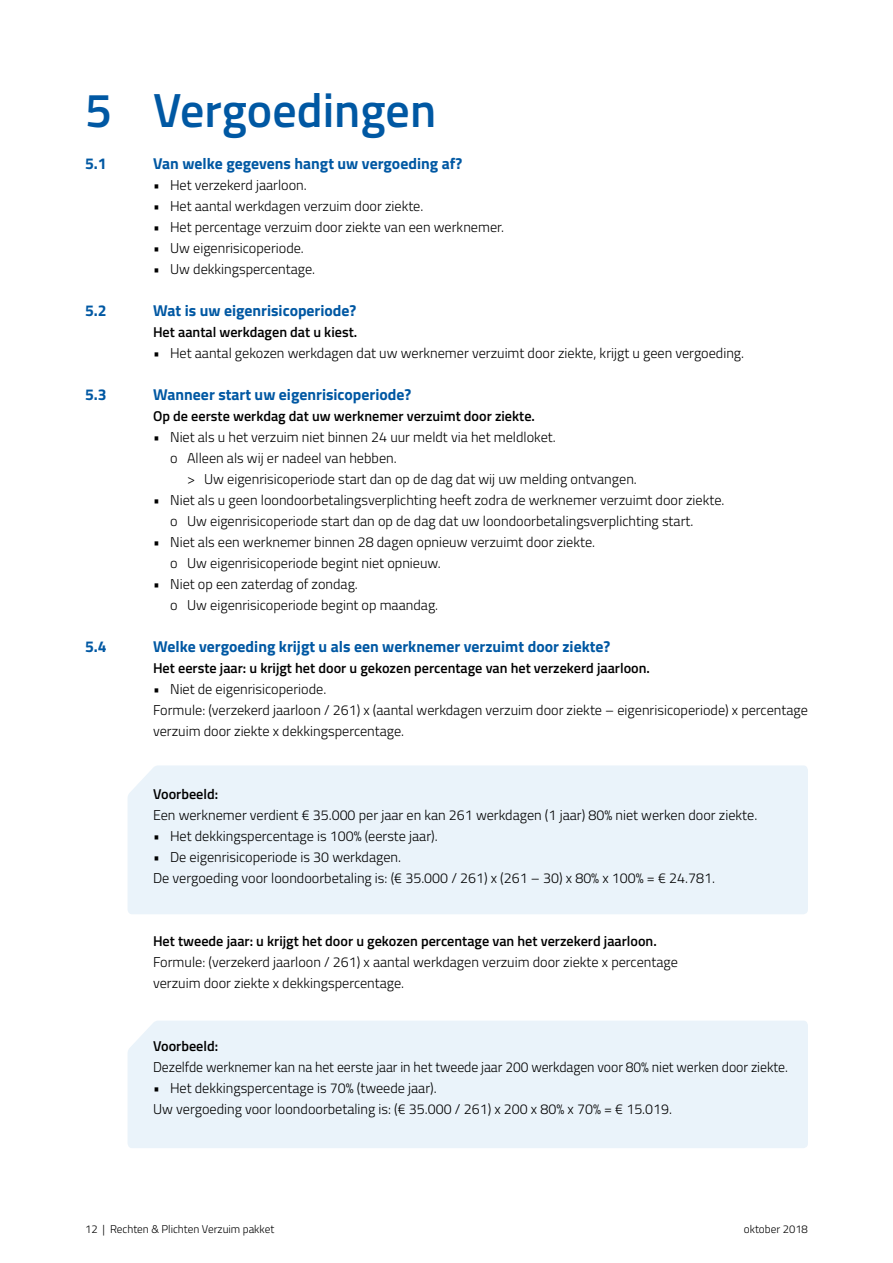
<style>
.page{position:relative;width:893px;height:1263px;background:#fff}
.page>*{position:absolute;margin:0;border:0;box-sizing:border-box;transform-origin:0 0}
.t1{font:600 48px "Titillium Web";color:#0058a3}
.t2{font:700 15.75px "Titillium Web";color:#0058a3}
.t3{font:300 14.25px/21px "Titillium Web";color:#000}
.t4{font:600 14.25px "Titillium Web";color:#000}
.t5{font:300 11.25px "Titillium Web";color:#000}
</style>
<div class="page">
<div style="left:128px;top:765px;width:680px;height:149px;background:#eaf3fa"></div>
<div style="left:128px;top:1021px;width:680px;height:127px;background:#eaf3fa"></div>
<h1 class="t1" style="left:85px;top:74px;width:353px">5 Vergoedingen</h1>
<p class="t2" style="left:85px;top:151px;width:23px">5.1</p>
<p class="t2" style="left:153px;top:151px;width:311px">Van welke gegevens hangt uw vergoeding af?</p>
<p class="t3" style="left:153px;top:174px;width:155px">• Het verzekerd jaarloon.</p>
<p class="t3" style="left:153px;top:195px;width:272px">• Het aantal werkdagen verzuim door ziekte.</p>
<p class="t3" style="left:153px;top:216px;width:353px">• Het percentage verzuim door ziekte van een werknemer.</p>
<p class="t3" style="left:153px;top:237px;width:152px">• Uw eigenrisicoperiode.</p>
<p class="t3" style="left:153px;top:258px;width:164px">• Uw dekkingspercentage.</p>
<p class="t2" style="left:85px;top:298px;width:23px">5.2</p>
<p class="t2" style="left:153px;top:298px;width:205px">Wat is uw eigenrisicoperiode?</p>
<p class="t4" style="left:153px;top:321px;width:206px">Het aantal werkdagen dat u kiest.</p>
<p class="t3" style="left:153px;top:342px;width:593px">• Het aantal gekozen werkdagen dat uw werknemer verzuimt door ziekte, krijgt u geen vergoeding.</p>
<p class="t2" style="left:85px;top:382px;width:23px">5.3</p>
<p class="t2" style="left:153px;top:382px;width:260px">Wanneer start uw eigenrisicoperiode?</p>
<p class="t4" style="left:153px;top:405px;width:383px">Op de eerste werkdag dat uw werknemer verzuimt door ziekte.</p>
<p class="t3" style="left:170px;top:426px;width:387px;text-indent:-17px">• Niet als u het verzuim niet binnen 24 uur meldt via het meldloket. o Alleen als wij er nadeel van hebben.</p>
<p class="t3" style="left:187px;top:468px;width:451px">&gt; Uw eigenrisicoperiode start dan op de dag dat wij uw melding ontvangen.</p>
<p class="t3" style="left:170px;top:489px;width:556px;text-indent:-17px">• Niet als u geen loondoorbetalingsverplichting heeft zodra de werknemer verzuimt door ziekte. o Uw eigenrisicoperiode start dan op de dag dat uw loondoorbetalingsverplichting start.</p>
<p class="t3" style="left:170px;top:531px;width:427px;text-indent:-17px">• Niet als een werknemer binnen 28 dagen opnieuw verzuimt door ziekte. o Uw eigenrisicoperiode begint niet opnieuw.</p>
<p class="t3" style="left:170px;top:573px;width:270px;text-indent:-17px">• Niet op een zaterdag of zondag.<br>o Uw eigenrisicoperiode begint op maandag.</p>
<p class="t2" style="left:85px;top:634px;width:23px">5.4</p>
<p class="t2" style="left:153px;top:634px;width:459px">Welke vergoeding krijgt u als een werknemer verzuimt door ziekte?</p>
<p class="t4" style="left:153px;top:657px;width:498px">Het eerste jaar: u krijgt het door u gekozen percentage van het verzekerd jaarloon.</p>
<p class="t3" style="left:153px;top:678px;width:656px">• Niet de eigenrisicoperiode.<br>Formule: (verzekerd jaarloon / 261) x (aantal werkdagen verzuim door ziekte – eigenrisicoperiode) x percentage verzuim door ziekte x dekkingspercentage.</p>
<p class="t4" style="left:153px;top:783px;width:67px">Voorbeeld:</p>
<p class="t3" style="left:153px;top:804px;width:606px">Een werknemer verdient € 35.000 per jaar en kan 261 werkdagen (1 jaar) 80% niet werken door ziekte.</p>
<p class="t3" style="left:153px;top:825px;width:286px">• Het dekkingspercentage is 100% (eerste jaar).</p>
<p class="t3" style="left:153px;top:846px;width:563px">• De eigenrisicoperiode is 30 werkdagen.<br>De vergoeding voor loondoorbetaling is: (€ 35.000 / 261) x (261 – 30) x 80% x 100% = € 24.781.</p>
<p class="t4" style="left:153px;top:930px;width:505px">Het tweede jaar: u krijgt het door u gekozen percentage van het verzekerd jaarloon.</p>
<p class="t3" style="left:153px;top:951px;width:526px">Formule: (verzekerd jaarloon / 261) x aantal werkdagen verzuim door ziekte x percentage verzuim door ziekte x dekkingspercentage.</p>
<p class="t4" style="left:153px;top:1035px;width:67px">Voorbeeld:</p>
<p class="t3" style="left:153px;top:1056px;width:636px">Dezelfde werknemer kan na het eerste jaar in het tweede jaar 200 werkdagen voor 80% niet werken door ziekte.</p>
<p class="t3" style="left:153px;top:1077px;width:520px">• Het dekkingspercentage is 70% (tweede jaar).<br>Uw vergoeding voor loondoorbetaling is: (€ 35.000 / 261) x 200 x 80% x 70% = € 15.019.</p>
<p class="t5" style="left:85px;top:1221px;width:191px">12 | Rechten &amp; Plichten Verzuim pakket</p>
<p class="t5" style="left:744px;top:1221px;width:66px">oktober 2018</p>
</div>
